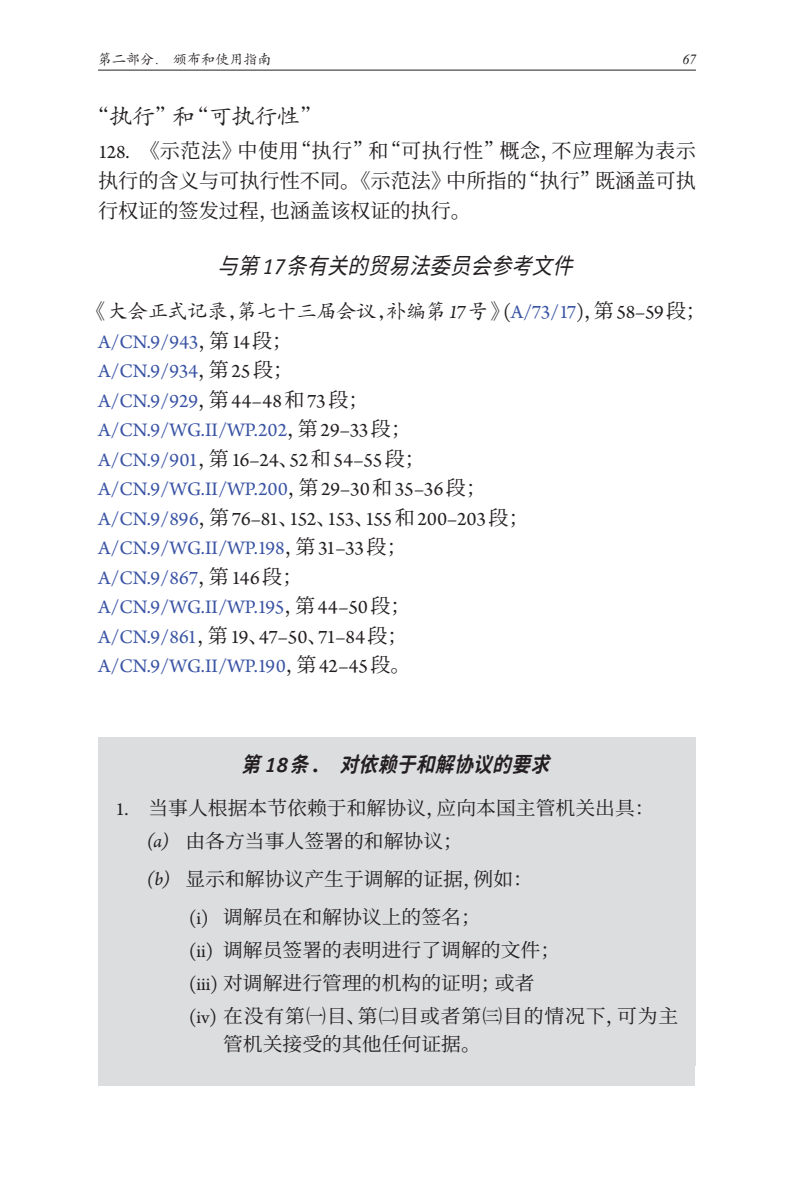
<style>
.page{position:relative;width:794px;height:1191px;background:#fff}
.page>*{position:absolute;margin:0;border:0;box-sizing:border-box;transform-origin:0 0}
.Head_D{font:italic 22.75px "Resource Han Rounded CN Regular";color:#231f20;scale:.9 1}
.Head_E{font:22.75px "FZKT GB1 4";color:#231f20}
.Box_head_A{font:italic 21px "Resource Han Rounded CN Bold";color:#231f20;scale:.9 1}
.Body_references_list{font:20.12px "Arno Pro";color:#3a54a4}
.Body_references_list-2{font:20.12px "Arno Pro";letter-spacing:-.01em;color:#231f20}
.Body_text_numbered{font:20.12px/29.8px "Source Han Serif SC";letter-spacing:.005em;color:#231f20;text-align:justify}
.Body_references_list-3{font:20.12px "FZKT GB1 4";letter-spacing:-.01em;color:#231f20}
.Box_list_level_1__a{font:19.25px "Source Han Serif SC";color:#231f20}
.Box_list_level_1__a-2{font:19.25px/28px "Source Han Serif SC";letter-spacing:.045em;color:#231f20}
.t1{font:14px "FZKT GB1 4";color:#231f20}
.t2{font:italic 14px "Times New Roman";color:#231f20}
.s1{font-family:"Times New Roman";font-style:italic}
.s2{font-family:"Arno Pro"}
.s3{font-family:"Officina Sans Std"}
.s4{font-family:"Arno Pro";font-style:italic}
.s5{font-family:"Arno Pro";color:#3a54a4}
.s6{font-family:"Source Han Serif SC"}
.s7{font-family:"Source Han Serif SC";color:#231f20}
.s8{color:#231f20}
.s9{color:#3a54a4}
.s10{font-family:"Officina Sans Std";font-weight:700}
</style>
<div class="page">
<hr style="left:98px;top:70px;width:598px;height:1px;background:#231f20">
<div style="left:98px;top:1062px;width:596px;height:24px;background:#dcdddf"></div>
<div style="left:98px;top:737px;width:598px;height:57px;background:#dcdddf"></div>
<div style="left:98px;top:786px;width:598px;height:53px;background:#dcdddf"></div>
<div style="left:98px;top:823px;width:598px;height:40px;background:#dcdddf"></div>
<div style="left:98px;top:861px;width:598px;height:40px;background:#dcdddf"></div>
<div style="left:98px;top:899px;width:598px;height:40px;background:#dcdddf"></div>
<div style="left:98px;top:932px;width:598px;height:40px;background:#dcdddf"></div>
<div style="left:98px;top:965px;width:598px;height:40px;background:#dcdddf"></div>
<div style="left:98px;top:998px;width:598px;height:68px;background:#dcdddf"></div>
<p class="t1" style="left:98px;top:51px;width:175px">第二部分<span class="s1">.</span> 颁布和使用指南</p>
<p class="t2" style="left:682px;top:50px;width:15px">67</p>
<h5 class="Head_E" style="left:87px;top:102px;width:238px">“执行”和“可执行性”</h5>
<p class="Body_text_numbered" style="left:98px;top:136px;width:599px"><span class="s2">128.</span> 《示范法》中使用“执行”和“可执行性”概念，不应理解为表示执行的含义与可执行性不同。《示范法》中所指的“执行”既涵盖可执行权证的签发过程，也涵盖该权证的执行。</p>
<h4 class="Head_D" style="left:217px;top:253px;width:412px">与第 <span class="s3">1 7</span> 条有关的贸易法委员会参考文件</h4>
<p class="Body_references_list-3" style="left:88px;top:298px;width:619px">《大会正式记录，第七十三届会议，补编第<span class="s4">17</span>号》<span class="s2">(</span><span class="s5">A/73/17</span><span class="s2">)</span><span class="s6">，第</span><span class="s2">58–59</span><span class="s6">段；</span></p>
<p class="Body_references_list" style="left:98px;top:330px;width:196px">A/CN.9/943<span class="s7">，第</span><span class="s8">14</span><span class="s7">段；</span></p>
<p class="Body_references_list" style="left:98px;top:360px;width:197px">A/CN.9/934<span class="s7">，第</span><span class="s8">25</span><span class="s7">段；</span></p>
<p class="Body_references_list" style="left:98px;top:389px;width:272px">A/CN.9/929<span class="s7">，第</span><span class="s8">44–48</span><span class="s7">和</span><span class="s8">73</span><span class="s7">段；</span></p>
<p class="Body_references_list" style="left:98px;top:419px;width:315px">A/CN.9/WG.II/WP.202<span class="s7">，第</span><span class="s8">29–33</span><span class="s7">段；</span></p>
<p class="Body_references_list-2" style="left:98px;top:448px;width:328px"><span class="s9">A/CN.9/901</span><span class="s6">，第</span>16–24<span class="s6">、</span>52<span class="s6">和</span>54–55<span class="s6">段；</span></p>
<p class="Body_references_list" style="left:98px;top:478px;width:390px">A/CN.9/WG.II/WP.200<span class="s7">，第</span><span class="s8">29–30</span><span class="s7">和</span><span class="s8">35–36</span><span class="s7">段；</span></p>
<p class="Body_references_list-2" style="left:98px;top:507px;width:432px"><span class="s9">A/CN.9/896</span><span class="s6">，第</span>76–81<span class="s6">、</span>152<span class="s6">、</span>153<span class="s6">、</span>155<span class="s6">和</span>200–203<span class="s6">段；</span></p>
<p class="Body_references_list" style="left:98px;top:537px;width:310px">A/CN.9/WG.II/WP.198<span class="s7">，第</span><span class="s8">31–33</span><span class="s7">段；</span></p>
<p class="Body_references_list" style="left:98px;top:566px;width:206px">A/CN.9/867<span class="s7">，第</span><span class="s8">146</span><span class="s7">段；</span></p>
<p class="Body_references_list" style="left:98px;top:596px;width:314px">A/CN.9/WG.II/WP.195<span class="s7">，第</span><span class="s8">44–50</span><span class="s7">段；</span></p>
<p class="Body_references_list-2" style="left:98px;top:625px;width:311px"><span class="s9">A/CN.9/861</span><span class="s6">，第</span>19<span class="s6">、</span>47–50<span class="s6">、</span>71–84<span class="s6">段；</span></p>
<p class="Body_references_list" style="left:98px;top:654px;width:314px">A/CN.9/WG.II/WP.190<span class="s7">，第</span><span class="s8">42–45</span><span class="s7">段。</span></p>
<h1 class="Box_head_A" style="left:241px;top:752px;width:358px">第 <span class="s10">1 8</span> 条 <span class="s10">.</span> 对依赖于和解协议的要求</h1>
<p class="Box_list_level_1__a" style="left:116px;top:797px;width:541px"><span class="s2">1.</span> 当事人根据本节依赖于和解协议，应向本国主管机关出具：</p>
<p class="Box_list_level_1__a" style="left:147px;top:830px;width:318px"><span class="s4">(a)</span> 由各方当事人签署的和解协议；</p>
<p class="Box_list_level_1__a" style="left:147px;top:868px;width:388px"><span class="s4">(b)</span> 显示和解协议产生于调解的证据，例如：</p>
<p class="Box_list_level_1__a" style="left:189px;top:906px;width:293px"><span class="s2">(i)</span> 调解员在和解协议上的签名；</p>
<p class="Box_list_level_1__a" style="left:189px;top:939px;width:373px"><span class="s2">(ii)</span> 调解员签署的表明进行了调解的文件；</p>
<p class="Box_list_level_1__a" style="left:189px;top:972px;width:347px"><span class="s2">(iii)</span> 对调解进行管理的机构的证明；或者</p>
<p class="Box_list_level_1__a-2" style="left:223px;top:1002px;width:457px;text-indent:-34px"><span class="s2">(iv)</span> 在没有第㈠目、第㈡目或者第㈢目的情况下，可为主管机关接受的其他任何证据。</p>
</div>
